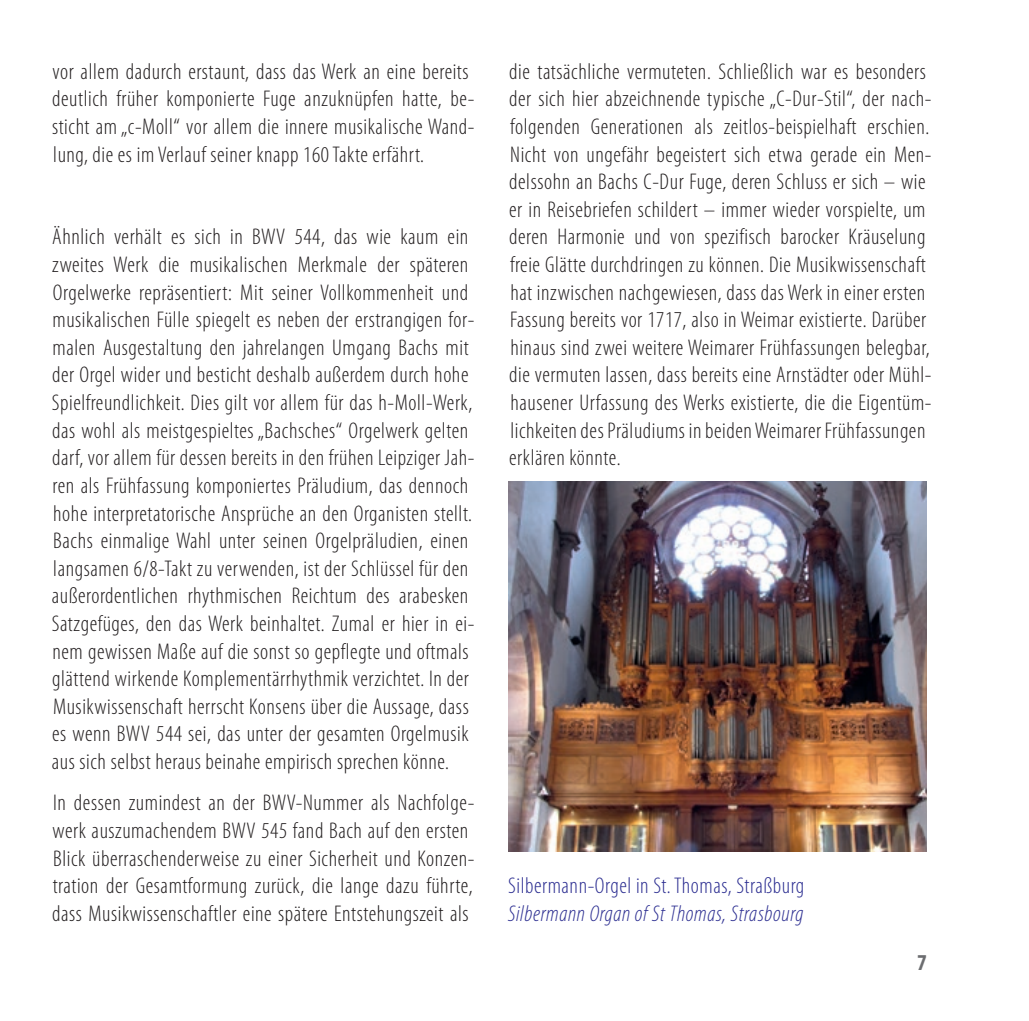
<style>
.page{position:relative;width:1029px;height:1021px;background:#fff}
.page>*{position:absolute;margin:0;border:0;box-sizing:border-box;transform-origin:0 0}
.t1{font:300 condensed 22.8px/27.6px "Myriad Pro";letter-spacing:.025em;color:#231f20}
.t2{font:300 condensed 22.8px "Myriad Pro";letter-spacing:.025em;color:#2e3092}
.t3{font:italic 300 condensed 22.8px "Myriad Pro";letter-spacing:.025em;color:#2e3092}
.t4{font:700 condensed 22.8px "Myriad Pro";color:#6c6d70}
</style>
<div class="page">
<img style="left:508px;top:481px;width:419px;height:370px">
<p class="t1" style="left:52px;top:58px;width:424px">vor allem dadurch erstaunt, dass das Werk an eine bereits deutlich früher komponierte Fuge anzuknüpfen hatte, be&shy;sticht am „c-Moll“ vor allem die innere musikalische Wand&shy;lung, die es im Verlauf seiner knapp 160 Takte erfährt.</p>
<p class="t1" style="left:52px;top:223px;width:424px">Ähnlich verhält es sich in BWV 544, das wie kaum ein zweites Werk die musikalischen Merkmale der späteren Orgelwerke repräsentiert: Mit seiner Vollkommenheit und musikalischen Fülle spiegelt es neben der erstrangigen for&shy;malen Ausgestaltung den jahrelangen Umgang Bachs mit der Orgel wider und besticht deshalb außerdem durch hohe Spielfreundlichkeit. Dies gilt vor allem für das h-Moll-Werk, das wohl als meistgespieltes „Bachsches“ Orgelwerk gelten darf, vor allem für dessen bereits in den frühen Leipziger Jah&shy;ren als Frühfassung komponiertes Präludium, das dennoch hohe interpretatorische Ansprüche an den Organisten stellt.<br>Bachs einmalige Wahl unter seinen Orgelpräludien, einen langsamen 6/8-Takt zu verwenden, ist der Schlüssel für den außerordentlichen rhythmischen Reichtum des arabesken Satzgefüges, den das Werk beinhaltet. Zumal er hier in ei&shy;nem gewissen Maße auf die sonst so gepflegte und oftmals glättend wirkende Komplementärrhythmik verzichtet. In der Musikwissenschaft herrscht Konsens über die Aussage, dass es wenn BWV 544 sei, das unter der gesamten Orgelmusik aus sich selbst heraus beinahe empirisch sprechen könne.</p>
<p class="t1" style="left:52px;top:789px;width:424px">In dessen zumindest an der BWV-Nummer als Nachfolge&shy;werk auszumachendem BWV 545 fand Bach auf den ersten Blick überraschenderweise zu einer Sicherheit und Konzen&shy;tration der Gesamtformung zurück, die lange dazu führte, dass Musikwissenschaftler eine spätere Entstehungszeit als</p>
<p class="t1" style="left:509px;top:58px;width:424px">die tatsächliche vermuteten. Schließlich war es besonders der sich hier abzeichnende typische „C-Dur-Stil“, der nach&shy;folgenden Generationen als zeitlos-beispielhaft erschien.<br>Nicht von ungefähr begeistert sich etwa gerade ein Men&shy;delssohn an Bachs C-Dur Fuge, deren Schluss er sich – wie er in Reisebriefen schildert – immer wieder vorspielte, um deren Harmonie und von spezifisch barocker Kräuselung freie Glätte durchdringen zu können. Die Musikwissenschaft hat inzwischen nachgewiesen, dass das Werk in einer ersten Fassung bereits vor 1717, also in Weimar existierte. Darüber hinaus sind zwei weitere Weimarer Frühfassungen belegbar, die vermuten lassen, dass bereits eine Arnstädter oder Mühl&shy;hausener Urfassung des Werks existierte, die die Eigentüm&shy;lichkeiten des Präludiums in beiden Weimarer Frühfassungen erklären könnte.</p>
<p class="t2" style="left:508px;top:873px;width:298px">Silbermann-Orgel in St. Thomas, Straßburg</p>
<p class="t3" style="left:508px;top:901px;width:297px">Silbermann Organ of St Thomas, Strasbourg</p>
<p class="t4" style="left:917px;top:948px;width:11px">7</p>
</div>
